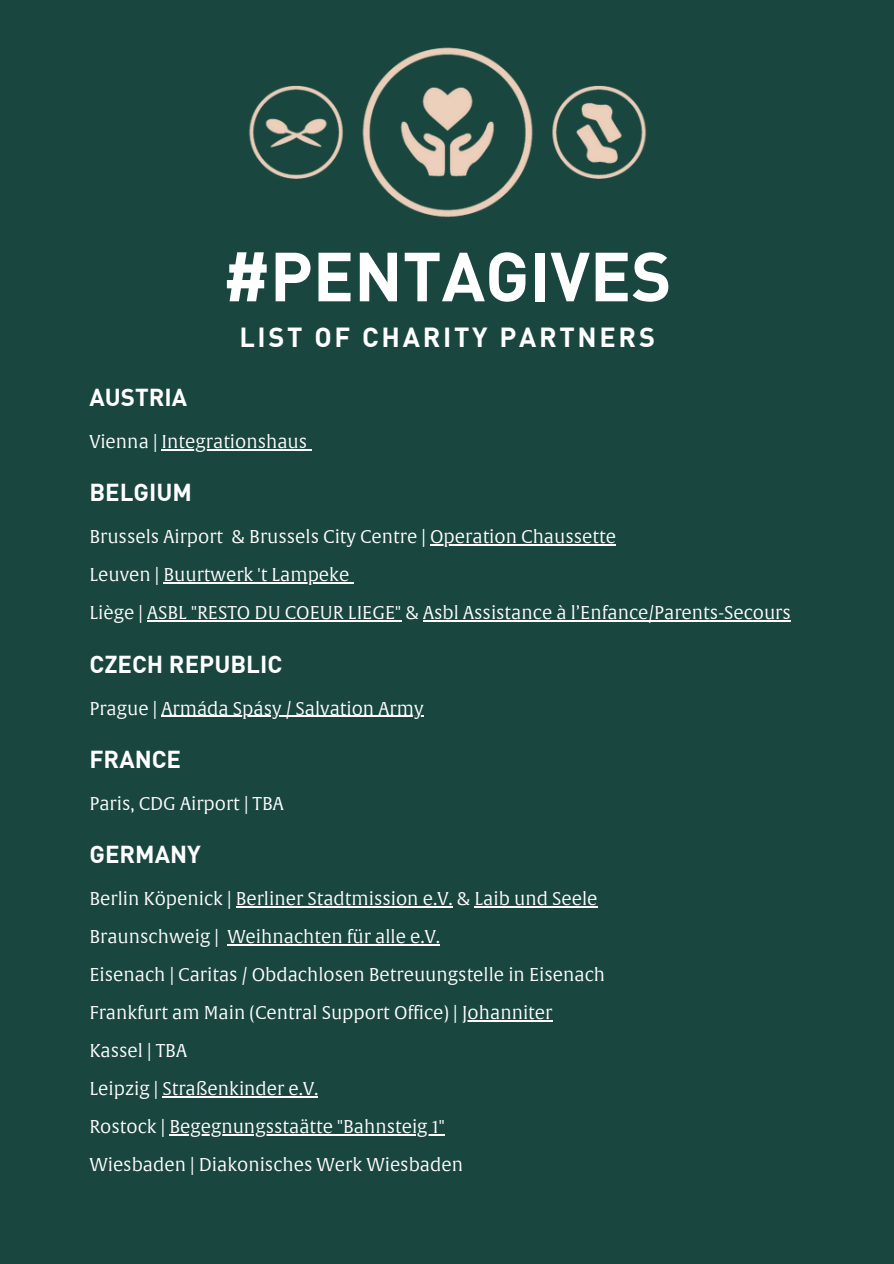
<style>
.page{position:relative;width:894px;height:1264px;background:#fff}
.page>*{position:absolute;margin:0;border:0;box-sizing:border-box;transform-origin:0 0}
.t1{font:700 68.25px "DIN Offc Pro";color:#fff}
.t2{font:700 27px "DIN Offc Pro";letter-spacing:.1em;color:#fff}
.t3{font:700 24px "DIN Offc Pro";color:#fff}
.t4{font:18px "Alverata Lt";color:#fff}
</style>
<div class="page">
<div style="left:0;top:0;width:893px;height:1263px;background:#1a4640"></div>
<img style="left:249px;top:47px;width:398px;height:170px">
<hr style="left:161px;top:449px;width:146px;height:1px;background:#fff">
<hr style="left:430px;top:544px;width:186px;height:1px;background:#fff">
<hr style="left:147px;top:620px;width:254px;height:1px;background:#fff">
<hr style="left:423px;top:620px;width:367px;height:1px;background:#fff">
<hr style="left:163px;top:582px;width:186px;height:1px;background:#fff">
<hr style="left:236px;top:906px;width:216px;height:1px;background:#fff">
<hr style="left:474px;top:906px;width:123px;height:1px;background:#fff">
<hr style="left:169px;top:1134px;width:275px;height:1px;background:#fff">
<hr style="left:227px;top:944px;width:213px;height:1px;background:#fff">
<hr style="left:162px;top:1096px;width:156px;height:1px;background:#fff">
<hr style="left:462px;top:1020px;width:90px;height:1px;background:#fff">
<hr style="left:161px;top:715px;width:262px;height:1px;background:#fff">
<p class="t1" style="left:223px;top:249px;width:450px">#PENTAGIVES</p>
<p class="t2" style="left:239px;top:326px;width:417px">LIST OF CHARITY PARTNERS</p>
<p class="t3" style="left:89px;top:388px;width:99px">AUSTRIA</p>
<p class="t4" style="left:89px;top:428px;width:219px">Vienna | Integrationshaus</p>
<p class="t3" style="left:89px;top:483px;width:104px">BELGIUM</p>
<p class="t4" style="left:89px;top:523px;width:528px">Brussels Airport &amp; Brussels City Centre | Operation Chaussette</p>
<p class="t4" style="left:89px;top:561px;width:261px">Leuven | Buurtwerk 't Lampeke</p>
<p class="t4" style="left:89px;top:599px;width:702px">Liège | ASBL "RESTO DU COEUR LIEGE" &amp; Asbl Assistance à l’Enfance/Parents-Secours</p>
<p class="t3" style="left:89px;top:654px;width:194px">CZECH REPUBLIC</p>
<p class="t4" style="left:89px;top:694px;width:335px">Prague | Armáda Spásy / Salvation Army</p>
<p class="t3" style="left:89px;top:749px;width:93px">FRANCE</p>
<p class="t4" style="left:89px;top:790px;width:196px">Paris, CDG Airport | TBA</p>
<p class="t3" style="left:89px;top:844px;width:113px">GERMANY</p>
<p class="t4" style="left:89px;top:885px;width:509px">Berlin Köpenick | Berliner Stadtmission e.V. &amp; Laib und Seele</p>
<p class="t4" style="left:89px;top:923px;width:352px">Braunschweig | Weihnachten für alle e.V.</p>
<p class="t4" style="left:89px;top:961px;width:517px">Eisenach | Caritas / Obdachlosen Betreuungstelle in Eisenach</p>
<p class="t4" style="left:89px;top:999px;width:464px">Frankfurt am Main (Central Support Office) | Johanniter</p>
<p class="t4" style="left:89px;top:1037px;width:99px">Kassel | TBA</p>
<p class="t4" style="left:89px;top:1075px;width:230px">Leipzig | Straßenkinder e.V.</p>
<p class="t4" style="left:89px;top:1113px;width:357px">Rostock | Begegnungsstaätte "Bahnsteig 1"</p>
<p class="t4" style="left:89px;top:1151px;width:375px">Wiesbaden | Diakonisches Werk Wiesbaden</p>
</div>
